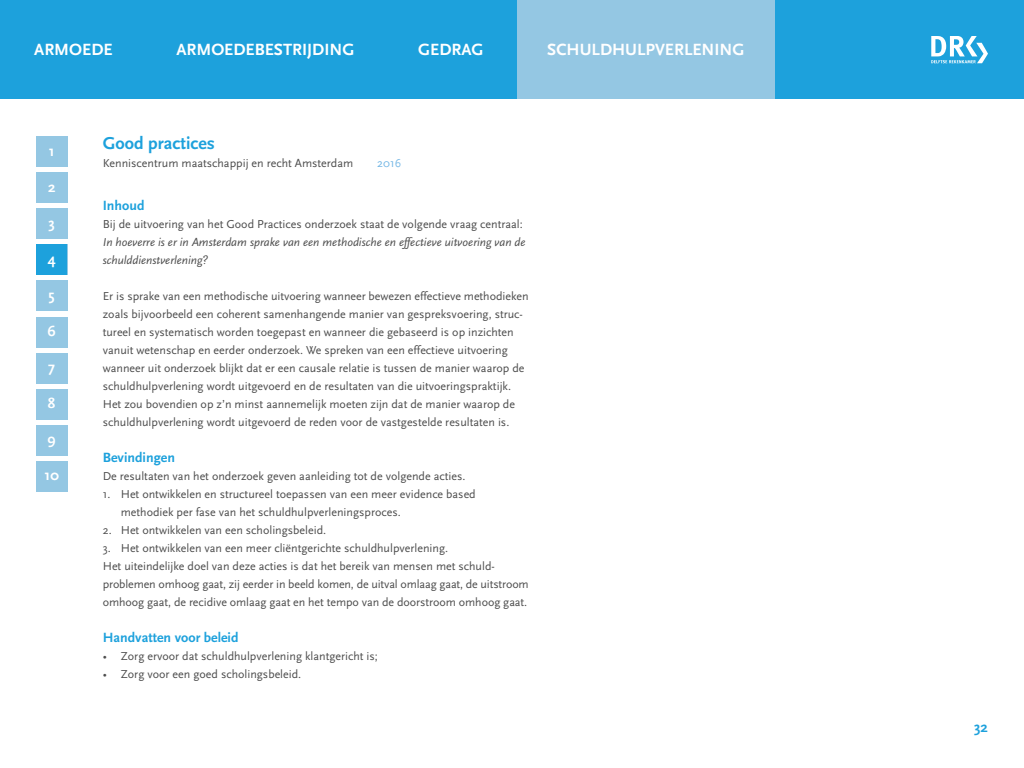
<style>
.page{position:relative;width:1024px;height:768px;background:#fff}
.page>*{position:absolute;margin:0;border:0;box-sizing:border-box;transform-origin:0 0}
.t1{font:700 18px "Scala Sans";color:#1da1dc}
.t2{font:700 17px "Scala Sans";color:#fff}
.t3{font:700 15px "Scala Sans";color:#fff}
.t4{font:700 15px "Scala Sans";color:#1da1dc}
.t5{font:700 14px "Scala Sans";color:#1da1dc}
.t6{font:12px/18px "Scala Sans";color:#4d4d4d}
.t7{font:italic 12px/18px "Scala Sans";color:#4d4d4d}
.t8{font:12px "Scala Sans";color:#74b7e5}
</style>
<div class="page">
<div style="left:0;top:0;width:1024px;height:99px;background:#1da1dc"></div>
<svg style="left:931px;top:36px;width:57px;height:27px"></svg>
<div style="left:518px;top:0;width:257px;height:99px;background:#94c7e3"></div>
<div style="left:36px;top:136px;width:31px;height:31px;background:#94c7e3"></div>
<div style="left:36px;top:461px;width:31px;height:31px;background:#94c7e3"></div>
<div style="left:36px;top:425px;width:31px;height:31px;background:#94c7e3"></div>
<div style="left:36px;top:389px;width:31px;height:31px;background:#94c7e3"></div>
<div style="left:36px;top:353px;width:31px;height:31px;background:#94c7e3"></div>
<div style="left:36px;top:317px;width:31px;height:30px;background:#94c7e3"></div>
<div style="left:36px;top:281px;width:31px;height:30px;background:#94c7e3"></div>
<div style="left:36px;top:208px;width:31px;height:31px;background:#94c7e3"></div>
<div style="left:36px;top:172px;width:31px;height:31px;background:#94c7e3"></div>
<div style="left:36px;top:244px;width:31px;height:31px;background:#1da1dc"></div>
<h2 class="t2" style="left:34px;top:41px;width:80px">ARMOEDE</h2>
<h2 class="t2" style="left:176px;top:41px;width:180px">ARMOEDEBESTRIJDING</h2>
<h2 class="t2" style="left:418px;top:41px;width:67px">GEDRAG</h2>
<h2 class="t2" style="left:547px;top:41px;width:199px">SCHULDHULPVERLENING</h2>
<p class="t3" style="left:49px;top:143px;width:7px">1</p>
<p class="t3" style="left:48px;top:179px;width:9px">2</p>
<p class="t3" style="left:48px;top:215px;width:8px">3</p>
<p class="t3" style="left:48px;top:251px;width:9px">4</p>
<p class="t3" style="left:49px;top:287px;width:8px">5</p>
<p class="t3" style="left:48px;top:323px;width:10px">6</p>
<p class="t3" style="left:48px;top:359px;width:8px">7</p>
<p class="t3" style="left:48px;top:395px;width:9px">8</p>
<p class="t3" style="left:48px;top:431px;width:10px">9</p>
<p class="t3" style="left:45px;top:467px;width:16px">10</p>
<h1 class="t1" style="left:103px;top:134px;width:114px">Good practices</h1>
<p class="t6" style="left:103px;top:154px;width:252px">Kenniscentrum maatschappij en recht Amsterdam</p>
<p class="t8" style="left:377px;top:157px;width:25px">2016</p>
<p class="t5" style="left:103px;top:198px;width:43px">Inhoud</p>
<p class="t6" style="left:103px;top:216px;width:421px">Bij de uitvoering van het Good Practices onderzoek staat de volgende vraag centraal:</p>
<p class="t7" style="left:103px;top:234px;width:424px">In hoeverre is er in Amsterdam sprake van een methodische en effectieve uitvoering van de schulddienstverlening?</p>
<p class="t6" style="left:103px;top:288px;width:427px">Er is sprake van een methodische uitvoering wanneer bewezen effectieve methodieken zoals bijvoorbeeld een coherent samenhangende manier van gespreksvoering, struc&shy;tureel en systematisch worden toegepast en wanneer die gebaseerd is op inzichten vanuit wetenschap en eerder onderzoek. We spreken van een effectieve uitvoering wanneer uit onderzoek blijkt dat er een causale relatie is tussen de manier waarop de schuldhulpverlening wordt uitgevoerd en de resultaten van die uitvoeringspraktijk.<br>Het zou bovendien op z’n minst aannemelijk moeten zijn dat de manier waarop de schuldhulpverlening wordt uitgevoerd de reden voor de vastgestelde resultaten is.</p>
<p class="t5" style="left:103px;top:450px;width:74px">Bevindingen</p>
<p class="t6" style="left:103px;top:468px;width:364px">De resultaten van het onderzoek geven aanleiding tot de volgende acties.</p>
<p class="t6" style="left:121px;top:486px;width:357px;text-indent:-18px">1. Het ontwikkelen en structureel toepassen van een meer evidence based methodiek per fase van het schuldhulpverleningsproces.</p>
<p class="t6" style="left:103px;top:522px;width:225px">2. Het ontwikkelen van een scholingsbeleid.</p>
<p class="t6" style="left:103px;top:540px;width:428px">3. Het ontwikkelen van een meer cliëntgerichte schuldhulpverlening.<br>Het uiteindelijke doel van deze acties is dat het bereik van mensen met schuld&shy;problemen omhoog gaat, zij eerder in beeld komen, de uitval omlaag gaat, de uitstroom omhoog gaat, de recidive omlaag gaat en het tempo van de doorstroom omhoog gaat.</p>
<p class="t5" style="left:103px;top:630px;width:137px">Handvatten voor beleid</p>
<p class="t6" style="left:103px;top:648px;width:277px">• Zorg ervoor dat schuldhulpverlening klantgericht is;</p>
<p class="t6" style="left:103px;top:666px;width:200px">• Zorg voor een goed scholingsbeleid.</p>
<p class="t4" style="left:974px;top:719px;width:15px">32</p>
</div>
